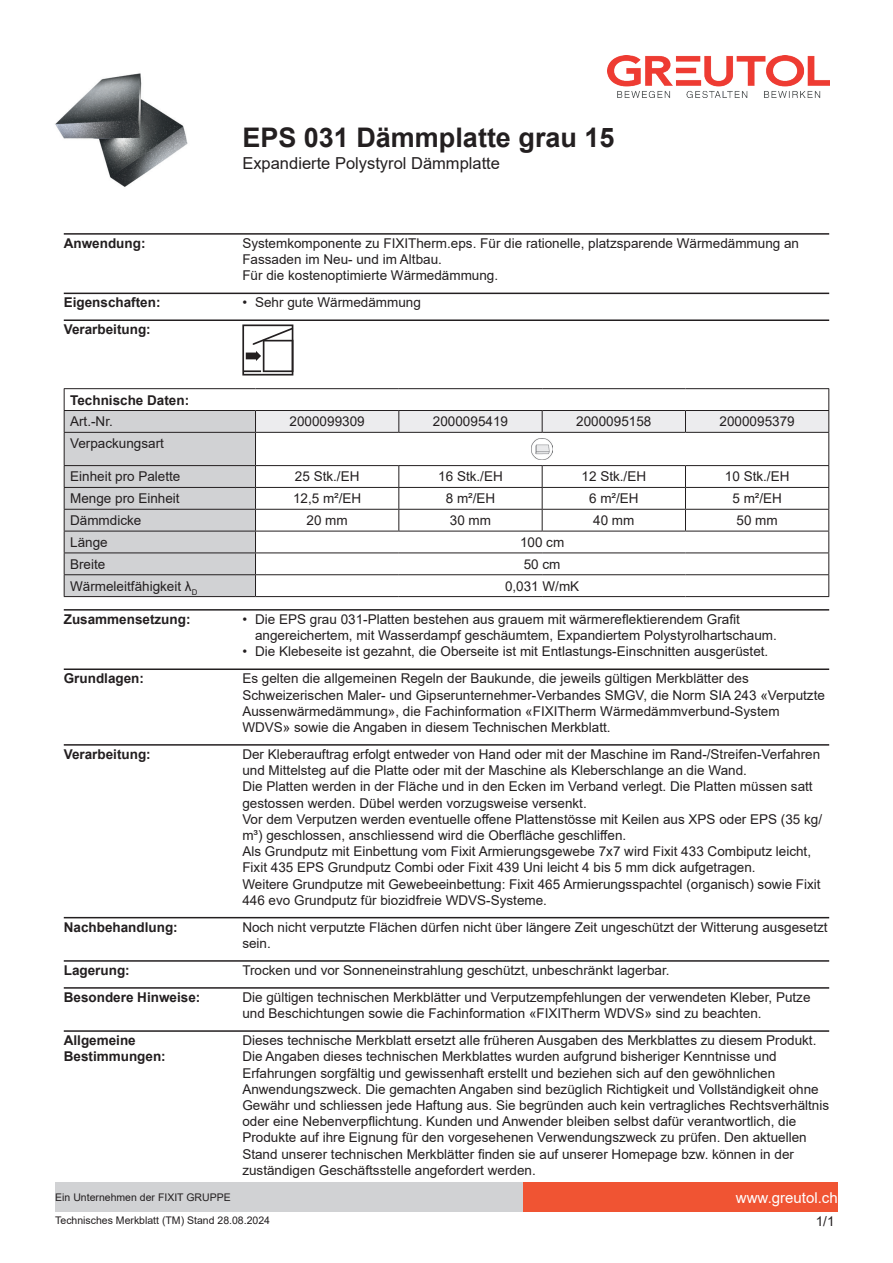
<style>
.page{position:relative;width:893px;height:1263px;background:#fff}
.page>*{position:absolute;margin:0;border:0;box-sizing:border-box;transform-origin:0 0}
.t1{font:700 27px "Arial";color:#231f20}
.t2{font:16.5px "Arial";color:#231f20}
.t3{font:15px "Arial";color:#fff}
.t4{font:13.5px/16.2px "Arial";color:#231f20}
.t5{font:700 13.5px/16.2px "Arial";color:#231f20}
.t6{font:10.5px "Arial";color:#231f20}
</style>
<div class="page">
<img style="left:55px;top:73px;width:133px;height:114px">
<img style="left:607px;top:55px;width:222px;height:43px">
<div style="left:523px;top:1182px;width:315px;height:30px;background:#f05433"></div>
<div style="left:55px;top:1182px;width:468px;height:30px;background:#d1d2d4"></div>
<hr style="left:64px;top:233px;width:765px;height:2px;background:#231f20">
<hr style="left:64px;top:293px;width:765px;height:1px;background:#231f20">
<hr style="left:64px;top:319px;width:765px;height:2px;background:#231f20">
<svg style="left:242px;top:324px;width:51px;height:51px"></svg>
<hr style="left:64px;top:388px;width:191px;height:1px;background:#231f20">
<hr style="left:255px;top:388px;width:144px;height:1px;background:#231f20">
<hr style="left:399px;top:388px;width:143px;height:1px;background:#231f20">
<hr style="left:542px;top:388px;width:143px;height:1px;background:#231f20">
<hr style="left:685px;top:388px;width:144px;height:1px;background:#231f20">
<svg style="left:64px;top:389px;width:765px;height:207px"></svg>
<hr style="left:64px;top:596px;width:191px;height:1px;background:#231f20">
<hr style="left:255px;top:596px;width:144px;height:1px;background:#231f20">
<hr style="left:399px;top:596px;width:143px;height:1px;background:#231f20">
<hr style="left:542px;top:596px;width:143px;height:1px;background:#231f20">
<hr style="left:685px;top:596px;width:144px;height:1px;background:#231f20">
<img style="left:531px;top:438px;width:22px;height:22px">
<hr style="left:64px;top:609px;width:765px;height:2px;background:#231f20">
<hr style="left:64px;top:668px;width:765px;height:2px;background:#231f20">
<hr style="left:64px;top:744px;width:765px;height:2px;background:#231f20">
<hr style="left:64px;top:917px;width:765px;height:1px;background:#231f20">
<hr style="left:64px;top:960px;width:765px;height:2px;background:#231f20">
<hr style="left:64px;top:987px;width:765px;height:2px;background:#231f20">
<hr style="left:64px;top:1030px;width:765px;height:2px;background:#231f20">
<h1 class="t1" style="left:242px;top:119px;width:374px">EPS 031 Dämmplatte grau 15</h1>
<p class="t2" style="left:242px;top:152px;width:259px">Expandierte Polystyrol Dämmplatte</p>
<p class="t5" style="left:64px;top:235px;width:83px">Anwendung:</p>
<p class="t4" style="left:242px;top:235px;width:558px">Systemkomponente zu FIXITherm.eps. Für die rationelle, platzsparende Wärmedämmung an<br>Fassaden im Neu- und im Altbau.<br>Für die kostenoptimierte Wärmedämmung.</p>
<p class="t5" style="left:64px;top:295px;width:98px">Eigenschaften:</p>
<p class="t4" style="left:242px;top:294px;width:180px">• Sehr gute Wärmedämmung</p>
<p class="t5" style="left:64px;top:322px;width:89px">Verarbeitung:</p>
<p class="t5" style="left:70px;top:392px;width:121px">Technische Daten:</p>
<p class="t4" style="left:70px;top:413px;width:44px">Art.-Nr.</p>
<p class="t4" style="left:290px;top:413px;width:77px">2000099309</p>
<p class="t4" style="left:433px;top:413px;width:77px">2000095419</p>
<p class="t4" style="left:576px;top:413px;width:77px">2000095158</p>
<p class="t4" style="left:720px;top:413px;width:77px">2000095379</p>
<p class="t4" style="left:70px;top:435px;width:95px">Verpackungsart</p>
<p class="t4" style="left:70px;top:468px;width:112px">Einheit pro Palette</p>
<p class="t4" style="left:295px;top:468px;width:66px">25 Stk./EH</p>
<p class="t4" style="left:438px;top:468px;width:66px">16 Stk./EH</p>
<p class="t4" style="left:582px;top:468px;width:66px">12 Stk./EH</p>
<p class="t4" style="left:725px;top:468px;width:66px">10 Stk./EH</p>
<p class="t4" style="left:70px;top:490px;width:111px">Menge pro Einheit</p>
<p class="t4" style="left:293px;top:490px;width:70px">12,5 m²/EH</p>
<p class="t4" style="left:446px;top:490px;width:51px">8 m²/EH</p>
<p class="t4" style="left:589px;top:490px;width:51px">6 m²/EH</p>
<p class="t4" style="left:732px;top:490px;width:51px">5 m²/EH</p>
<p class="t4" style="left:70px;top:512px;width:73px">Dämmdicke</p>
<p class="t4" style="left:307px;top:512px;width:43px">20 mm</p>
<p class="t4" style="left:450px;top:512px;width:43px">30 mm</p>
<p class="t4" style="left:593px;top:512px;width:43px">40 mm</p>
<p class="t4" style="left:736px;top:512px;width:43px">50 mm</p>
<p class="t4" style="left:70px;top:534px;width:39px">Länge</p>
<p class="t4" style="left:520px;top:534px;width:46px">100 cm</p>
<p class="t4" style="left:70px;top:556px;width:37px">Breite</p>
<p class="t4" style="left:524px;top:556px;width:38px">50 cm</p>
<p class="t4" style="left:70px;top:578px;width:129px">Wärmeleitfähigkeit λ<sub>D</sub></p>
<p class="t4" style="left:505px;top:578px;width:76px">0,031 W/mK</p>
<p class="t5" style="left:64px;top:611px;width:128px">Zusammensetzung:</p>
<p class="t4" style="left:255px;top:611px;width:523px;text-indent:-13px">• Die EPS grau 031-Platten bestehen aus grauem mit wärmereflektierendem Grafit angereichertem, mit Wasserdampf geschäumtem, Expandiertem Polystyrolhartschaum.</p>
<p class="t4" style="left:242px;top:643px;width:527px">• Die Klebeseite ist gezahnt, die Oberseite ist mit Entlastungs-Einschnitten ausgerüstet.</p>
<p class="t5" style="left:64px;top:671px;width:82px">Grundlagen:</p>
<p class="t4" style="left:242px;top:670px;width:584px">Es gelten die allgemeinen Regeln der Baukunde, die jeweils gültigen Merkblätter des Schweizerischen Maler- und Gipserunternehmer-Verbandes SMGV, die Norm SIA 243 «Verputzte Aussenwärmedämmung», die Fachinformation «FIXITherm Wärmedämmverbund-System WDVS» sowie die Angaben in diesem Technischen Merkblatt.</p>
<p class="t5" style="left:64px;top:746px;width:89px">Verarbeitung:</p>
<p class="t4" style="left:242px;top:746px;width:581px">Der Kleberauftrag erfolgt entweder von Hand oder mit der Maschine im Rand-/Streifen-Verfahren und Mittelsteg auf die Platte oder mit der Maschine als Kleberschlange an die Wand.<br>Die Platten werden in der Fläche und in den Ecken im Verband verlegt. Die Platten müssen satt gestossen werden. Dübel werden vorzugsweise versenkt.<br>Vor dem Verputzen werden eventuelle offene Plattenstösse mit Keilen aus XPS oder EPS (35 kg/ m³) geschlossen, anschliessend wird die Oberfläche geschliffen.<br>Als Grundputz mit Einbettung vom Fixit Armierungsgewebe 7x7 wird Fixit 433 Combiputz leicht, Fixit 435 EPS Grundputz Combi oder Fixit 439 Uni leicht 4 bis 5 mm dick aufgetragen.<br>Weitere Grundputze mit Gewebeeinbettung: Fixit 465 Armierungsspachtel (organisch) sowie Fixit 446 evo Grundputz für biozidfreie WDVS-Systeme.</p>
<p class="t5" style="left:64px;top:919px;width:116px">Nachbehandlung:</p>
<p class="t4" style="left:242px;top:919px;width:587px">Noch nicht verputzte Flächen dürfen nicht über längere Zeit ungeschützt der Witterung ausgesetzt sein.</p>
<p class="t5" style="left:64px;top:962px;width:68px">Lagerung:</p>
<p class="t4" style="left:242px;top:962px;width:429px">Trocken und vor Sonneneinstrahlung geschützt, unbeschränkt lagerbar.</p>
<p class="t5" style="left:64px;top:989px;width:138px">Besondere Hinweise:</p>
<p class="t4" style="left:242px;top:989px;width:570px">Die gültigen technischen Merkblätter und Verputzempfehlungen der verwendeten Kleber, Putze und Beschichtungen sowie die Fachinformation «FIXITherm WDVS» sind zu beachten.</p>
<p class="t5" style="left:64px;top:1032px;width:104px">Allgemeine<br>Bestimmungen:</p>
<p class="t4" style="left:242px;top:1032px;width:588px">Dieses technische Merkblatt ersetzt alle früheren Ausgaben des Merkblattes zu diesem Produkt.<br>Die Angaben dieses technischen Merkblattes wurden aufgrund bisheriger Kenntnisse und Erfahrungen sorgfältig und gewissenhaft erstellt und beziehen sich auf den gewöhnlichen Anwendungszweck. Die gemachten Angaben sind bezüglich Richtigkeit und Vollständigkeit ohne Gewähr und schliessen jede Haftung aus. Sie begründen auch kein vertragliches Rechtsverhältnis oder eine Nebenverpflichtung. Kunden und Anwender bleiben selbst dafür verantwortlich, die Produkte auf ihre Eignung für den vorgesehenen Verwendungszweck zu prüfen. Den aktuellen Stand unserer technischen Merkblätter finden sie auf unserer Homepage bzw. können in der zuständigen Geschäftsstelle angefordert werden.</p>
<p class="t6" style="left:55px;top:1190px;width:177px">Ein Unternehmen der FIXIT GRUPPE</p>
<p class="t3" style="left:736px;top:1187px;width:103px">www.greutol.ch</p>
<p class="t6" style="left:55px;top:1213px;width:216px">Technisches Merkblatt (TM) Stand 28.08.2024</p>
<p class="t4" style="left:816px;top:1213px;width:20px">1/1</p>
</div>
